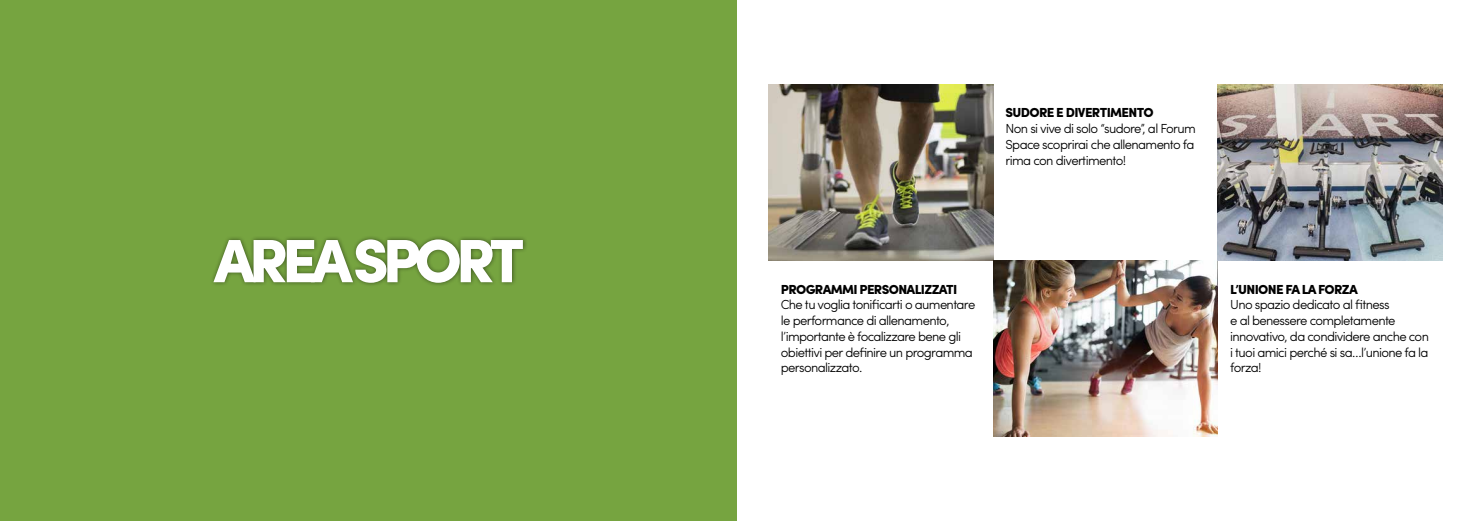
<style>
.page{position:relative;width:1474px;height:521px;background:#fff}
.page>*{position:absolute;margin:0;border:0;box-sizing:border-box;transform-origin:0 0}
.t1{font:900 61.25px "Sofia Pro";letter-spacing:-.1em;color:#fff}
.t2{font:300 13.12px/15.8px "Sofia Pro";letter-spacing:-.05em;color:#000}
.t3{font:900 13.12px "Sofia Pro";letter-spacing:-.05em;color:#000}
</style>
<div class="page">
<img style="left:768px;top:84px;width:225px;height:176px">
<img style="left:993px;top:260px;width:224px;height:177px">
<img style="left:1217px;top:84px;width:225px;height:176px">
<div style="left:0;top:0;width:737px;height:521px;background:#76a440"></div>
<div style="left:209px;top:235px;width:319px;height:53px;background:#000;opacity:.5"></div>
<h1 class="t1" style="left:214px;top:212px;width:312px">AREA SPORT</h1>
<p class="t3" style="left:1005px;top:102px;width:150px">SUDORE E DIVERTIMENTO</p>
<p class="t2" style="left:1005px;top:120px;width:192px;text-align:justify">Non si vive di solo “sudore”, al Forum Space scoprirai che allenamento fa rima con divertimento!</p>
<p class="t3" style="left:781px;top:279px;width:178px">PROGRAMMI PERSONALIZZATI</p>
<p class="t2" style="left:781px;top:296px;width:196px">Che tu voglia tonificarti o aumentare le performance di allenamento, l’importante è focalizzare bene gli obiettivi per definire un programma personalizzato.</p>
<p class="t3" style="left:1230px;top:279px;width:129px">L’UNIONE FA LA FORZA</p>
<p class="t2" style="left:1230px;top:296px;width:200px">Uno spazio dedicato al fitness<br>e al benessere completamente innovativo, da condividere anche con i tuoi amici perché si sa…l’unione fa la forza!</p>
</div>
